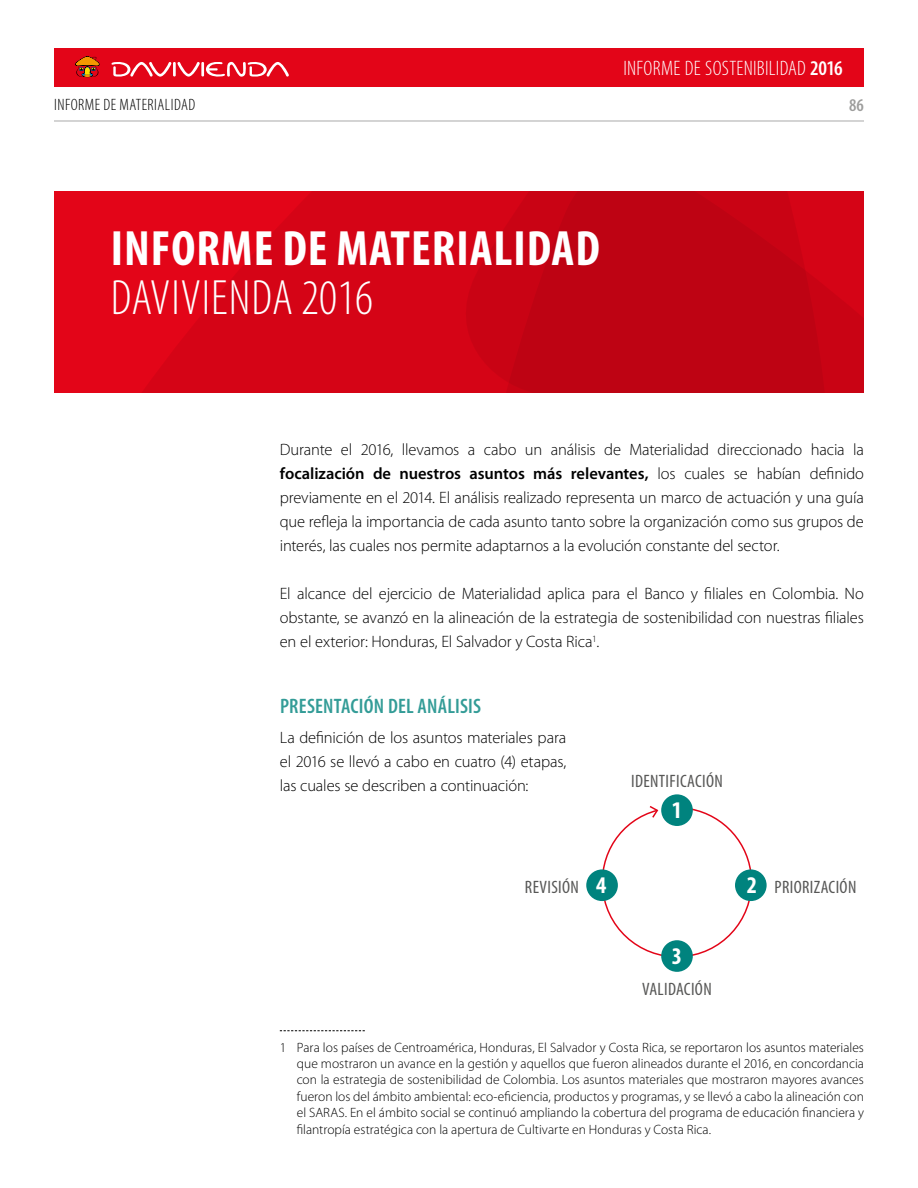
<style>
.page{position:relative;width:918px;height:1188px;background:#fff}
.page>*{position:absolute;margin:0;border:0;box-sizing:border-box;transform-origin:0 0}
.t1{font:700 condensed 49.95px "Myriad Pro";letter-spacing:.02em;color:#fff}
.t2{font:300 condensed 49.95px "Myriad Pro";color:#fff}
.t3{font:700 condensed 24px "Myriad Pro";color:#fff}
.t4{font:300 condensed 21px "Myriad Pro";letter-spacing:.015em;color:#fff}
.t5{font:600 condensed 21px "Myriad Pro";letter-spacing:.01em;color:#339c97}
.t6{font:condensed 18px "Myriad Pro";letter-spacing:.02em;color:#575756}
.t7{font:600 condensed 18px "Myriad Pro";color:#9d9d9c}
.t8{font:300 16.5px/24px "Myriad Pro";letter-spacing:-.005em;color:#000;text-align:justify}
.t9{font:300 condensed 16.5px "Myriad Pro";letter-spacing:.03em;color:#000}
.t10{font:300 13.5px/16.5px "Myriad Pro";color:#000;text-align:justify}
.s1{font-weight:600}
.s2{font-weight:700;font-size:24px;color:#fff}
</style>
<div class="page">
<div style="left:54px;top:48px;width:810px;height:38px;background:#e30518"></div>
<hr style="left:54px;top:120px;width:810px;height:2px;background:#c6c6c6">
<svg style="left:111px;top:61px;width:178px;height:16px"></svg>
<svg style="left:75px;top:56px;width:25px;height:22px"></svg>
<svg style="left:280px;top:1030px;width:85px;height:1px"></svg>
<svg style="left:54px;top:191px;width:333px;height:202px;background:#dc0417"></svg>
<div style="left:387px;top:191px;width:56px;height:202px;background:#d50416"></div>
<svg style="left:443px;top:191px;width:421px;height:202px;background:#c40313"></svg>
<svg style="left:602px;top:805px;width:154px;height:156px"></svg>
<div style="left:661px;top:794px;width:32px;height:32px;background:#00837e;border-radius:50%"></div>
<div style="left:586px;top:869px;width:32px;height:32px;background:#00837e;border-radius:50%"></div>
<div style="left:735px;top:869px;width:32px;height:32px;background:#00837e;border-radius:50%"></div>
<div style="left:661px;top:940px;width:32px;height:32px;background:#00837e;border-radius:50%"></div>
<p class="t4" style="left:623px;top:56px;width:221px">INFORME DE SOSTENIBILIDAD <span class="s1">2016</span></p>
<p class="t9" style="left:54px;top:95px;width:143px">INFORME DE MATERIALIDAD</p>
<p class="t7" style="left:849px;top:94px;width:16px">86</p>
<h1 class="t1" style="left:111px;top:218px;width:491px">INFORME DE MATERIALIDAD</h1>
<h1 class="t2" style="left:111px;top:268px;width:264px">DAVIVIENDA 2016</h1>
<p class="t8" style="left:280px;top:438px;width:586px">Durante el 2016, llevamos a cabo un análisis de Materialidad direccionado hacia la <span class="s1">focalización de nuestros asuntos más relevantes,</span> los cuales se habían definido previamente en el 2014. El análisis realizado representa un marco de actuación y una guía que refleja la importancia de cada asunto tanto sobre la organización como sus grupos de interés, las cuales nos permite adaptarnos a la evolución constante del sector.</p>
<p class="t8" style="left:280px;top:582px;width:586px">El alcance del ejercicio de Materialidad aplica para el Banco y filiales en Colombia. No obstante, se avanzó en la alineación de la estrategia de sostenibilidad con nuestras filiales en el exterior: Honduras, El Salvador y Costa Rica<sup>1</sup>.</p>
<p class="t5" style="left:280px;top:693px;width:203px">PRESENTACIÓN DEL ANÁLISIS</p>
<p class="t8" style="left:280px;top:726px;width:288px">La definición de los asuntos materiales para el 2016 se llevó a cabo en cuatro (4) etapas, las cuales se describen a continuación:</p>
<p class="t6" style="left:525px;top:876px;width:83px">REVISIÓN <span class="s2">4</span></p>
<p class="t6" style="left:631px;top:771px;width:93px">IDENTIFICACIÓN</p>
<h2 class="t3" style="left:672px;top:795px;width:12px">1</h2>
<h2 class="t3" style="left:672px;top:941px;width:12px">3</h2>
<p class="t6" style="left:642px;top:979px;width:71px">VALIDACIÓN</p>
<p class="t6" style="left:747px;top:876px;width:111px"><span class="s2">2</span> PRIORIZACIÓN</p>
<p class="t10" style="left:297px;top:1039px;width:569px;text-indent:-17px">1 Para los países de Centroamérica, Honduras, El Salvador y Costa Rica, se reportaron los asuntos materiales que mostraron un avance en la gestión y aquellos que fueron alineados durante el 2016, en concordancia con la estrategia de sostenibilidad de Colombia. Los asuntos materiales que mostraron mayores avances fueron los del ámbito ambiental: eco-eficiencia, productos y programas, y se llevó a cabo la alineación con el SARAS. En el ámbito social se continuó ampliando la cobertura del programa de educación financiera y filantropía estratégica con la apertura de Cultivarte en Honduras y Costa Rica.</p>
</div>
